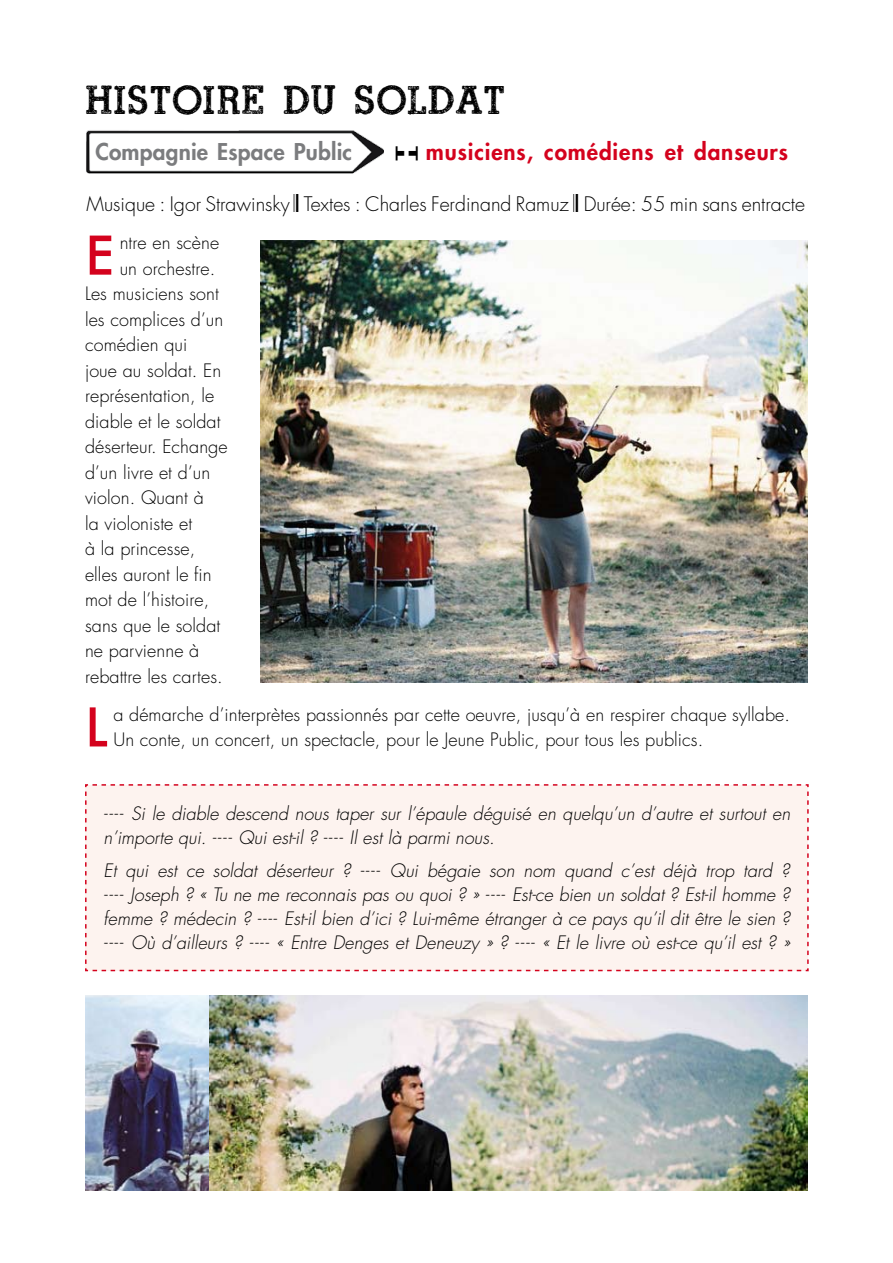
<style>
.page{position:relative;width:893px;height:1263px;background:#fff}
.page>*{position:absolute;margin:0;border:0;box-sizing:border-box;transform-origin:0 0}
.t1{font:500 51.75px "Futura";color:#d4021d}
.t2{font:51.15px "ROADMOVIE";letter-spacing:-.02em;color:#000;scale:.91 1}
.t3{font:800 22.5px "Futura";letter-spacing:.04em;color:#d4021d}
.t4{font:300 19.5px "Futura";color:#000}
.t5{font:italic 300 18px/24px "Futura";color:#000}
.t6{font:300 18px/25.5px "Futura";letter-spacing:.005em;color:#000}
.s1{color:#7b7c7e}
.s2{font-family:"Opus Special";font-weight:400;font-size:42px;color:#000}
</style>
<div class="page">
<img style="left:86px;top:130px;width:298px;height:44px">
<div style="left:85px;top:784px;width:724px;height:188px;background:#fdf3ef"></div>
<img style="left:261px;top:240px;width:547px;height:442px">
<img style="left:85px;top:995px;width:125px;height:196px">
<img style="left:210px;top:995px;width:598px;height:196px">
<h2 class="t2" style="left:87px;top:73px;width:464px">HISTOIRE DU SOLDAT</h2>
<p class="t3" style="left:95px;top:136px;width:694px"><span class="s1">Compagnie Espace Public</span> <span class="s2">!</span> musiciens, comédiens et danseurs</p>
<p class="t4" style="left:87px;top:191px;width:720px">Musique : Igor Strawinsky <sup>"</sup> Textes : Charles Ferdinand Ramuz <sup>"</sup> Durée: 55 min sans entracte</p>
<h1 class="t1" style="left:85px;top:221px;width:31px">E</h1>
<p class="t6" style="left:120px;top:230px;width:101px">ntre en scène</p>
<p class="t6" style="left:120px;top:256px;width:97px">un orchestre.</p>
<p class="t6" style="left:85px;top:281px;width:135px">Les musiciens sont</p>
<p class="t6" style="left:85px;top:307px;width:140px">les complices d’un</p>
<p class="t6" style="left:85px;top:332px;width:104px">comédien qui</p>
<p class="t6" style="left:85px;top:358px;width:138px">joue au soldat. En</p>
<p class="t6" style="left:85px;top:383px;width:131px">représentation, le</p>
<p class="t6" style="left:85px;top:409px;width:137px">diable et le soldat</p>
<p class="t6" style="left:85px;top:434px;width:144px">déserteur. Echange</p>
<p class="t6" style="left:85px;top:460px;width:127px">d’un livre et d’un</p>
<p class="t6" style="left:85px;top:485px;width:120px">violon. Quant à</p>
<p class="t6" style="left:85px;top:511px;width:109px">la violoniste et</p>
<p class="t6" style="left:85px;top:536px;width:112px">à la princesse,</p>
<p class="t6" style="left:85px;top:562px;width:128px">elles auront le fin</p>
<p class="t6" style="left:85px;top:587px;width:126px">mot de l’histoire,</p>
<p class="t6" style="left:85px;top:613px;width:137px">sans que le soldat</p>
<p class="t6" style="left:85px;top:638px;width:116px">ne parvienne à</p>
<p class="t6" style="left:85px;top:664px;width:139px">rebattre les cartes.</p>
<h1 class="t1" style="left:85px;top:693px;width:24px">L</h1>
<p class="t6" style="left:113px;top:702px;width:678px">a démarche d’interprètes passionnés par cette oeuvre, jusqu’à en respirer chaque syllabe.<br>Un conte, un concert, un spectacle, pour le Jeune Public, pour tous les publics.</p>
<p class="t5" style="left:104px;top:802px;width:688px">---- Si le diable descend nous taper sur l’épaule déguisé en quelqu’un d’autre et surtout en n’importe qui. ---- Qui est-il ? ---- Il est là parmi nous.</p>
<p class="t5" style="left:104px;top:858px;width:688px;text-align:justify">Et qui est ce soldat déserteur ? ---- Qui bégaie son nom quand c’est déjà trop tard ? ---- Joseph ? « Tu ne me reconnais pas ou quoi ? » ---- Est-ce bien un soldat ? Est-il homme ? femme ? médecin ? ---- Est-il bien d’ici ? Lui-même étranger à ce pays qu’il dit être le sien ? ---- Où d’ailleurs ? ---- « Entre Denges et Deneuzy » ? ---- « Et le livre où est-ce qu’il est ? »</p>
</div>
